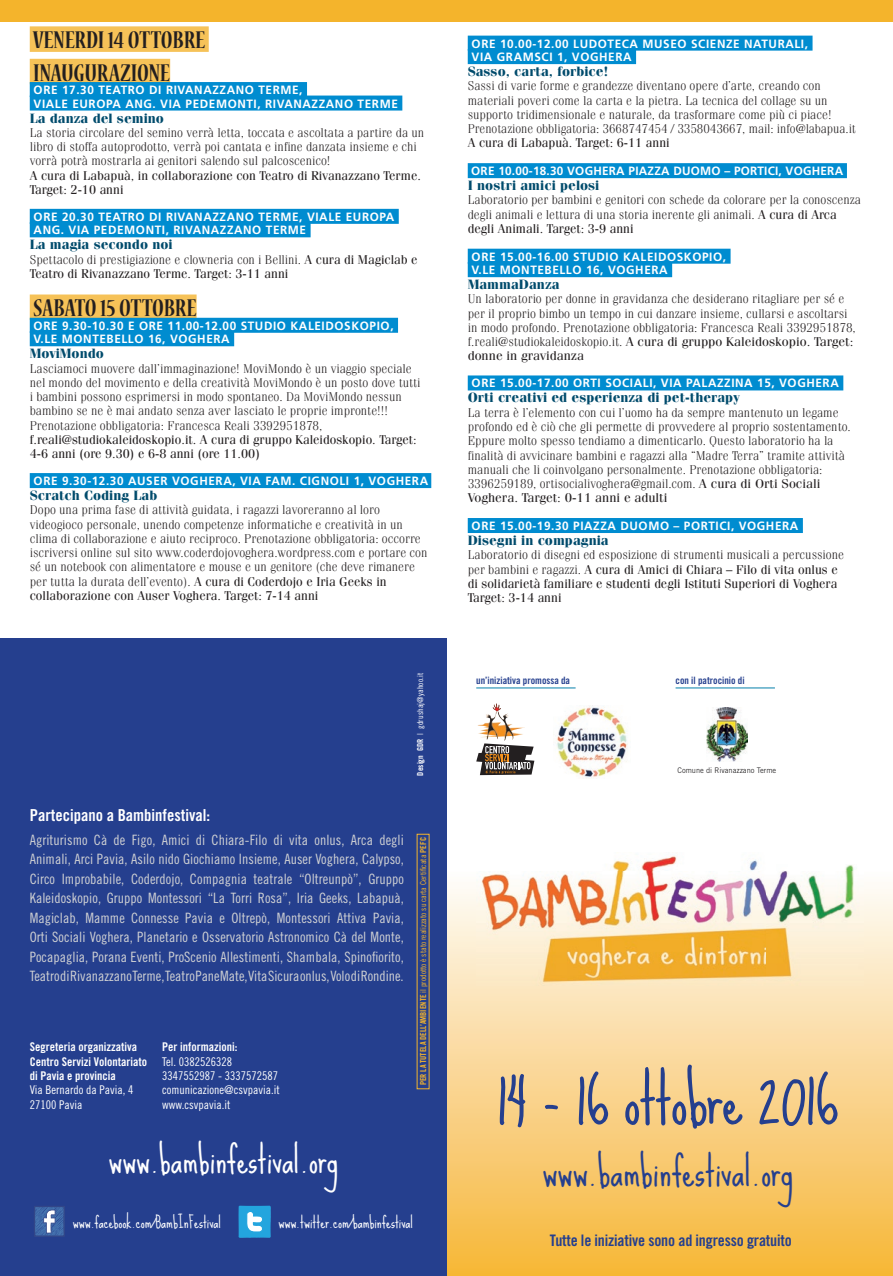
<style>
.page{position:relative;width:893px;height:1276px;background:#fff}
.page>*{position:absolute;margin:0;border:0;box-sizing:border-box;transform-origin:0 0}
.t1{font:60px "Sue Ellen Francisco";letter-spacing:-.025em;color:#253f8e}
.t2{font:36px "Sue Ellen Francisco";color:#253f8e}
.t3{font:33px "Sue Ellen Francisco";color:#fff}
.t4{font:700 condensed 27px/32.4px "Nueva Std";color:#231f20;scale:.9 1}
.t5{font:16.5px "Trade Gothic Bold Cond Twenty";color:#fff}
.t6{font:15.9px "Trade Gothic Bold Cond Twenty";letter-spacing:-.01em;color:#253f8e}
.t7{font:14.25px/19.5px "Trade Gothic Cond Eighteen";color:#d1d2d4;text-align:justify}
.t8{font:14.1px "Sue Ellen Francisco";color:#fff}
.t9{font:700 13.5px "Fenice";color:#004b6c;scale:1.04 1}
.t10{font:300 12.75px/14.2px "Fenice";color:#231f20}
.t11{font:12.75px/14.2px "Fenice";color:#231f20}
.t12{font:700 12px/13.5px "Frutiger";letter-spacing:.05em;color:#fff}
.t13{font:12px/14.4px "Trade Gothic Cond Eighteen";color:#fff}
.t14{font:12px/14.4px "Trade Gothic Bold Cond Twenty";color:#fff}
.t15{font:700 12px "Frutiger";letter-spacing:.02em;color:#fff}
.t16{font:10.05px "Trade Gothic Bold Cond Twenty";color:#253f8e}
.t17{font:8.25px "Trade Gothic Cond Eighteen";color:#f4b42c}
.t18{font:8.25px "Trade Gothic Cond Eighteen";letter-spacing:.01em;color:#fff}
.t19{font:7.8px "Trade Gothic";color:#312f30;scale:.95 1}
.s1{font-weight:300}
.s2{font-weight:400}
.s3{font-family:"Trade Gothic Bold Cond Twenty"}
</style>
<div class="page">
<svg style="left:446px;top:872px;width:447px;height:404px;background:#f8cf81"></svg>
<div style="left:0;top:638px;width:446px;height:638px;background:#253f8e"></div>
<svg style="left:34px;top:1206px;width:31px;height:31px"></svg>
<svg style="left:238px;top:1205px;width:33px;height:33px"></svg>
<img style="left:476px;top:856px;width:387px;height:129px">
<div style="left:30px;top:26px;width:179px;height:26px;background:#f6c258"></div>
<div style="left:30px;top:59px;width:140px;height:25px;background:#f6c258"></div>
<div style="left:30px;top:82px;width:277px;height:15px;background:#008cd0"></div>
<div style="left:30px;top:96px;width:372px;height:15px;background:#008cd0"></div>
<div style="left:30px;top:209px;width:369px;height:15px;background:#008cd0"></div>
<div style="left:30px;top:222px;width:281px;height:15px;background:#008cd0"></div>
<div style="left:30px;top:294px;width:167px;height:26px;background:#f6c258"></div>
<div style="left:30px;top:318px;width:368px;height:15px;background:#008cd0"></div>
<div style="left:30px;top:331px;width:204px;height:15px;background:#008cd0"></div>
<div style="left:30px;top:473px;width:401px;height:15px;background:#008cd0"></div>
<hr style="left:476px;top:687px;width:100px;height:1px;background:#057faa">
<svg style="left:476px;top:743px;width:58px;height:32px"></svg>
<svg style="left:493px;top:703px;width:8px;height:8px"></svg>
<img style="left:556px;top:705px;width:72px;height:73px">
<img style="left:707px;top:708px;width:40px;height:53px">
<hr style="left:676px;top:687px;width:99px;height:1px;background:#057faa">
<div style="left:0;top:0;width:893px;height:21px;background:#f4b42c"></div>
<div style="left:468px;top:36px;width:344px;height:15px;background:#008cd0"></div>
<div style="left:468px;top:49px;width:168px;height:15px;background:#008cd0"></div>
<div style="left:468px;top:163px;width:379px;height:15px;background:#008cd0"></div>
<div style="left:468px;top:249px;width:263px;height:15px;background:#008cd0"></div>
<div style="left:468px;top:262px;width:204px;height:15px;background:#008cd0"></div>
<div style="left:468px;top:375px;width:375px;height:15px;background:#008cd0"></div>
<div style="left:468px;top:518px;width:335px;height:15px;background:#008cd0"></div>
<h3 class="t4" style="left:33px;top:25px;width:193px">VENERDI 14 OTTOBRE<br>INAUGURAZIONE</h3>
<p class="t12" style="left:34px;top:83px;width:366px">ORE 17.30 TEATRO DI RIVANAZZANO TERME,<br>VIALE EUROPA ANG. VIA PEDEMONTI, RIVANAZZANO TERME</p>
<p class="t9" style="left:30px;top:110px;width:131px">La danza del semino</p>
<p class="t10" style="left:30px;top:125px;width:396px">La storia circolare del semino verrà letta, toccata e ascoltata a partire da un libro di stoffa autoprodotto, verrà poi cantata e infine danzata insieme e chi vorrà potrà mostrarla ai genitori salendo sul palcoscenico!</p>
<p class="t11" style="left:30px;top:168px;width:393px">A cura di Labapuà, in collaborazione con Teatro di Rivanazzano Terme.<br>Target: 2-10 anni</p>
<p class="t12" style="left:34px;top:210px;width:362px">ORE 20.30 TEATRO DI RIVANAZZANO TERME, VIALE EUROPA<br>ANG. VIA PEDEMONTI, RIVANAZZANO TERME</p>
<p class="t9" style="left:30px;top:236px;width:139px">La magia secondo noi</p>
<p class="t11" style="left:30px;top:252px;width:389px"><span class="s1">Spettacolo di prestigiazione e clowneria con i Bellini.</span> A cura di Magiclab e<br>Teatro di Rivanazzano Terme. Target: 3-11 anni</p>
<h3 class="t4" style="left:33px;top:293px;width:183px">SABATO 15 OTTOBRE</h3>
<p class="t12" style="left:34px;top:319px;width:361px">ORE 9.30-10.30 E ORE 11.00-12.00 STUDIO KALEIDOSKOPIO,<br>V.LE MONTEBELLO 16, VOGHERA</p>
<p class="t9" style="left:30px;top:345px;width:73px">MoviMondo</p>
<p class="t10" style="left:30px;top:361px;width:392px">Lasciamoci muovere dall’immaginazione! MoviMondo è un viaggio speciale nel mondo del movimento e della creatività MoviMondo è un posto dove tutti i bambini possono esprimersi in modo spontaneo. Da MoviMondo nessun bambino se ne è mai andato senza aver lasciato le proprie impronte!!!<br>Prenotazione obbligatoria: Francesca Reali 3392951878,</p>
<p class="t11" style="left:30px;top:432px;width:388px">f.reali@studiokaleidoskopio.it. A cura di gruppo Kaleidoskopio. Target:<br>4-6 anni (ore 9.30) e 6-8 anni (ore 11.00)</p>
<p class="t12" style="left:34px;top:474px;width:396px">ORE 9.30-12.30 AUSER VOGHERA, VIA FAM. CIGNOLI 1, VOGHERA</p>
<p class="t9" style="left:30px;top:487px;width:124px">Scratch Coding Lab</p>
<p class="t10" style="left:30px;top:502px;width:399px">Dopo una prima fase di attività guidata, i ragazzi lavoreranno al loro videogioco personale, unendo competenze informatiche e creatività in un clima di collaborazione e aiuto reciproco. Prenotazione obbligatoria: occorre iscriversi online sul sito www.coderdojovoghera.wordpress.com e portare con sé un notebook con alimentatore e mouse e un genitore (che deve rimanere per tutta la durata dell’evento). <span class="s2">A cura di Coderdojo e Iria Geeks in collaborazione con Auser Voghera. Target: 7-14 anni</span></p>
<p class="t5" style="left:30px;top:805px;width:182px">Partecipano a Bambinfestival:</p>
<p class="t7" style="left:30px;top:830px;width:376px">Agriturismo Cà de Figo, Amici di Chiara-Filo di vita onlus, Arca degli Animali, Arci Pavia, Asilo nido Giochiamo Insieme, Auser Voghera, Calypso, Circo Improbabile, Coderdojo, Compagnia teatrale “Oltreunpò”, Gruppo Kaleidoskopio, Gruppo Montessori “La Torri Rosa”, Iria Geeks, Labapuà, Magiclab, Mamme Connesse Pavia e Oltrepò, Montessori Attiva Pavia, Orti Sociali Voghera, Planetario e Osservatorio Astronomico Cà del Monte, Pocapaglia, Porana Eventi, ProScenio Allestimenti, Shambala, Spinofiorito, Teatro di Rivanazzano Terme, Teatro Pane Mate, Vita Sicura onlus, Volo di Rondine.</p>
<p class="t14" style="left:30px;top:1039px;width:119px">Segreteria organizzativa<br>Centro Servizi Volontariato di Pavia e provincia</p>
<p class="t13" style="left:30px;top:1082px;width:105px">Via Bernardo da Pavia, 4<br>27100 Pavia</p>
<p class="t14" style="left:162px;top:1039px;width:77px">Per informazioni:</p>
<p class="t13" style="left:162px;top:1054px;width:119px">Tel. 0382526328<br>3347552987 - 3337572587 comunicazione@csvpavia.it www.csvpavia.it</p>
<p class="t18" style="left:415px;top:775px;width:104px;rotate:-90deg"><span class="s3">Design GDR</span> | gdrushaj@yahoo.it</p>
<p class="t17" style="left:418px;top:1085px;width:249px;rotate:-90deg"><span class="s3">PER LA TUTELA DELL’AMBIENTE</span> il prodotto è stato realizzato su carta Certificata <span class="s3">PEFC</span></p>
<h3 class="t3" style="left:109px;top:1142px;width:231px">www.bambinfestival.org</h3>
<p class="t8" style="left:73px;top:1214px;width:150px">www.facebook.com/BambInFestival</p>
<p class="t8" style="left:278px;top:1215px;width:136px">www.twitter.com/bambinfestival</p>
<p class="t12" style="left:472px;top:37px;width:338px">ORE 10.00-12.00 LUDOTECA MUSEO SCIENZE NATURALI,<br>VIA GRAMSCI 1, VOGHERA</p>
<p class="t9" style="left:468px;top:63px;width:136px">Sasso, carta, forbice!</p>
<p class="t10" style="left:468px;top:79px;width:390px">Sassi di varie forme e grandezze diventano opere d’arte, creando con materiali poveri come la carta e la pietra. La tecnica del collage su un supporto tridimensionale e naturale, da trasformare come più ci piace!<br>Prenotazione obbligatoria: 3668747454 / 3358043667, mail: info@labapua.it</p>
<p class="t11" style="left:468px;top:136px;width:203px">A cura di Labapuà. Target: 6-11 anni</p>
<p class="t15" style="left:471px;top:164px;width:373px">ORE 10.00-18.30 VOGHERA PIAZZA DUOMO – PORTICI, VOGHERA</p>
<p class="t9" style="left:468px;top:177px;width:128px">I nostri amici pelosi</p>
<p class="t10" style="left:468px;top:193px;width:395px">Laboratorio per bambini e genitori con schede da colorare per la conoscenza degli animali e lettura di una storia inerente gli animali. <span class="s2">A cura di Arca degli Animali. Target: 3-9 anni</span></p>
<p class="t12" style="left:472px;top:250px;width:256px">ORE 15.00-16.00 STUDIO KALEIDOSKOPIO,<br>V.LE MONTEBELLO 16, VOGHERA</p>
<p class="t9" style="left:468px;top:276px;width:90px">MammaDanza</p>
<p class="t10" style="left:468px;top:292px;width:390px">Un laboratorio per donne in gravidanza che desiderano ritagliare per sé e per il proprio bimbo un tempo in cui danzare insieme, cullarsi e ascoltarsi in modo profondo. Prenotazione obbligatoria: Francesca Reali 3392951878, f.reali@studiokaleidoskopio.it. <span class="s2">A cura di gruppo Kaleidoskopio. Target: donne in gravidanza</span></p>
<p class="t12" style="left:472px;top:376px;width:369px">ORE 15.00-17.00 ORTI SOCIALI, VIA PALAZZINA 15, VOGHERA</p>
<p class="t9" style="left:468px;top:389px;width:263px">Orti creativi ed esperienza di pet-therapy</p>
<p class="t10" style="left:468px;top:405px;width:385px">La terra è l’elemento con cui l’uomo ha da sempre mantenuto un legame profondo ed è ciò che gli permette di provvedere al proprio sostentamento.<br>Eppure molto spesso tendiamo a dimenticarlo. Questo laboratorio ha la finalità di avvicinare bambini e ragazzi alla “Madre Terra” tramite attività manuali che li coinvolgano personalmente. Prenotazione obbligatoria:<br>3396259189, ortisocialivoghera@gmail.com. <span class="s2">A cura di Orti Sociali Voghera. Target: 0-11 anni e adulti</span></p>
<p class="t12" style="left:472px;top:519px;width:328px">ORE 15.00-19.30 PIAZZA DUOMO – PORTICI, VOGHERA</p>
<p class="t9" style="left:468px;top:532px;width:137px">Disegni in compagnia</p>
<p class="t11" style="left:468px;top:547px;width:378px"><span class="s1">Laboratorio di disegni ed esposizione di strumenti musicali a percussione per bambini e ragazzi.</span> A cura di Amici di Chiara – Filo di vita onlus e di solidarietà familiare e studenti degli Istituti Superiori di Voghera Target: 3-14 anni</p>
<p class="t16" style="left:476px;top:674px;width:95px">un’iniziativa promossa da</p>
<p class="t16" style="left:676px;top:674px;width:71px">con il patrocinio di</p>
<p class="t19" style="left:677px;top:765px;width:105px">Comune di Rivanazzano Terme</p>
<h1 class="t1" style="left:497px;top:1068px;width:343px">14 - 16 ottobre 2016</h1>
<h2 class="t2" style="left:543px;top:1152px;width:252px">www.bambinfestival.org</h2>
<p class="t6" style="left:550px;top:1230px;width:243px">Tutte le iniziative sono ad ingresso gratuito</p>
</div>
